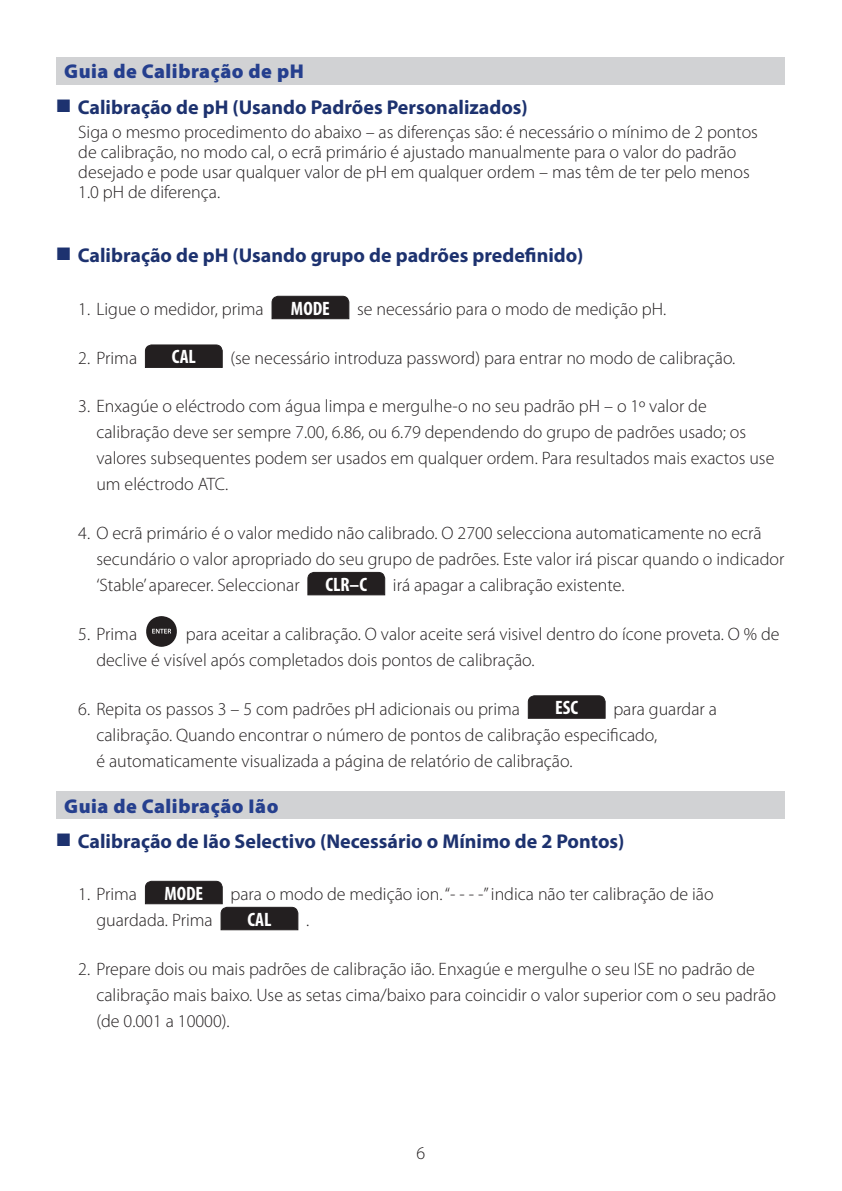
<style>
.page{position:relative;width:842px;height:1191px;background:#fff}
.page>*{position:absolute;margin:0;border:0;box-sizing:border-box;transform-origin:0 0}
.t1{font:700 20px "Myriad Pro";color:#1d326f}
.t2{font:900 20px "Myriad Pro";letter-spacing:.025em;color:#253f8e}
.t3{font:700 condensed 19.4px "Myriad Pro";color:#fff}
.t4{font:300 18px/26px "Myriad Pro";color:#231f20}
</style>
<div class="page">
<div style="left:57px;top:791px;width:728px;height:28px;background:#d1d2d4"></div>
<svg style="left:271px;top:295px;width:79px;height:24px;background:#302c2d"></svg>
<svg style="left:145px;top:344px;width:78px;height:24px;background:#2a2627"></svg>
<svg style="left:307px;top:571px;width:78px;height:24px;background:#2f2b2c"></svg>
<svg style="left:146px;top:616px;width:31px;height:31px"></svg>
<svg style="left:527px;top:695px;width:79px;height:24px;background:#2c2829"></svg>
<div style="left:57px;top:57px;width:728px;height:27px;background:#d1d2d4"></div>
<svg style="left:145px;top:880px;width:154px;height:50px"></svg>
<p class="t2" style="left:64px;top:60px;width:241px">Guia de Calibração de pH</p>
<p class="t1" style="left:57px;top:94px;width:473px">■ Calibração de pH (Usando Padrões Personalizados)</p>
<p class="t4" style="left:78px;top:122px;width:681px;line-height:20px">Siga o mesmo procedimento do abaixo – as diferenças são: é necessário o mínimo de 2 pontos de calibração, no modo cal, o ecrã primário é ajustado manualmente para o valor do padrão desejado e pode usar qualquer valor de pH em qualquer ordem – mas têm de ter pelo menos 1.0 pH de diferença.</p>
<p class="t1" style="left:57px;top:243px;width:528px">■ Calibração de pH (Usando grupo de padrões predefinido)</p>
<p class="t4" style="left:78px;top:296px;width:187px">1. Ligue o medidor, prima</p>
<p class="t3" style="left:291px;top:296px;width:40px">MODE</p>
<p class="t4" style="left:357px;top:296px;width:311px">se necessário para o modo de medição pH.</p>
<p class="t4" style="left:78px;top:345px;width:60px">2. Prima</p>
<p class="t3" style="left:172px;top:345px;width:26px">CAL</p>
<p class="t4" style="left:230px;top:345px;width:506px">(se necessário introduza password) para entrar no modo de calibração.</p>
<p class="t4" style="left:96px;top:394px;width:679px;text-indent:-18px">3. Enxagúe o eléctrodo com água limpa e mergulhe-o no seu padrão pH – o 1º valor de calibração deve ser sempre 7.00, 6.86, ou 6.79 dependendo do grupo de padrões usado; os valores subsequentes podem ser usados em qualquer ordem. Para resultados mais exactos use um eléctrodo ATC.</p>
<p class="t4" style="left:96px;top:520px;width:689px;text-indent:-18px">4. O ecrã primário é o valor medido não calibrado. O 2700 selecciona automaticamente no ecrã secundário o valor apropriado do seu grupo de padrões. Este valor irá piscar quando o indicador ‘Stable’ aparecer. Seleccionar</p>
<p class="t3" style="left:325px;top:572px;width:43px">CLR–C</p>
<p class="t4" style="left:393px;top:572px;width:233px">irá apagar a calibração existente.</p>
<p class="t4" style="left:96px;top:621px;width:685px;text-indent:89px">para aceitar a calibração. O valor aceite será visivel dentro do ícone proveta. O % de declive é visível após completados dois pontos de calibração.</p>
<p class="t4" style="left:78px;top:696px;width:443px">6. Repita os passos 3 – 5 com padrões pH adicionais ou prima</p>
<p class="t3" style="left:555px;top:695px;width:24px">ESC</p>
<p class="t4" style="left:78px;top:621px;width:60px">5. Prima</p>
<p class="t4" style="left:96px;top:696px;width:622px;text-indent:517px">para guardar a calibração. Quando encontrar o número de pontos de calibração especificado,<br>é automaticamente visualizada a página de relatório de calibração.</p>
<p class="t2" style="left:64px;top:794px;width:216px">Guia de Calibração Ião</p>
<p class="t1" style="left:57px;top:828px;width:569px">■ Calibração de Ião Selectivo (Necessário o Mínimo de 2 Pontos)</p>
<p class="t4" style="left:78px;top:881px;width:60px">1. Prima</p>
<p class="t3" style="left:164px;top:881px;width:40px">MODE</p>
<p class="t4" style="left:230px;top:881px;width:485px">para o modo de medição ion. “- - - -” indica não ter calibração de ião</p>
<p class="t4" style="left:96px;top:907px;width:118px">guardada. Prima</p>
<p class="t3" style="left:247px;top:907px;width:26px">CAL</p>
<p class="t4" style="left:306px;top:907px;width:5px">.</p>
<p class="t4" style="left:96px;top:956px;width:681px;text-indent:-18px">2. Prepare dois ou mais padrões de calibração ião. Enxagúe e mergulhe o seu ISE no padrão de calibração mais baixo. Use as setas cima/baixo para coincidir o valor superior com o seu padrão (de 0.001 a 10000).</p>
<p class="t4" style="left:417px;top:1140px;width:10px">6</p>
</div>
